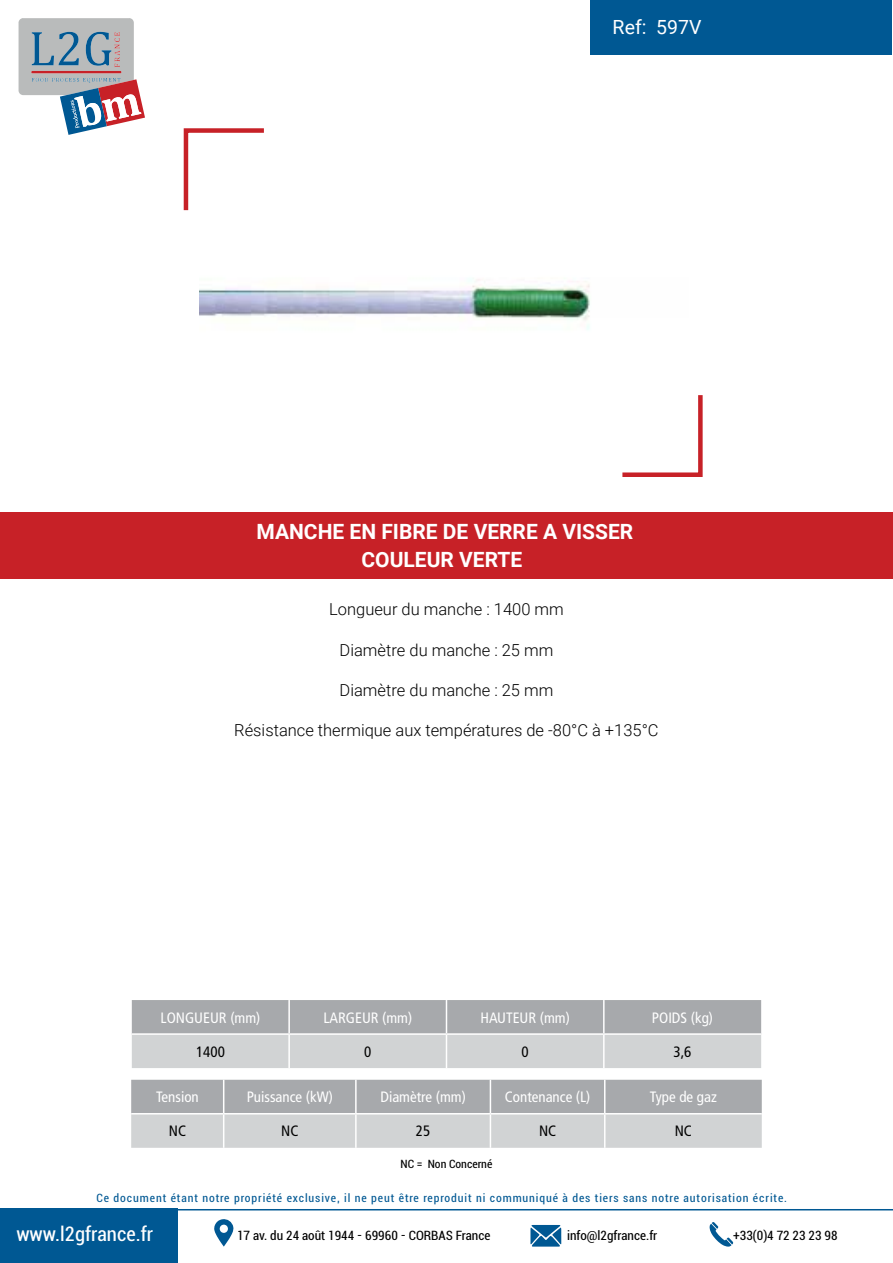
<style>
.page{position:relative;width:893px;height:1263px;background:#fff}
.page>*{position:absolute;margin:0;border:0;box-sizing:border-box;transform-origin:0 0}
.t1{font:700 21px/27.9px "Roboto";color:#fff;text-align:center}
.t2{font:condensed 21px "Roboto";color:#fff}
.t3{font:19.5px "Roboto";color:#fff}
.t4{font:300 16.5px "Roboto";color:#000}
.t5{font:condensed 15px "Frutiger LT Std";color:#fff}
.t6{font:condensed 15px "Frutiger LT Std";color:#000}
.t7{font:condensed 13.5px "Roboto";color:#000}
.t8{font:condensed 12px "Roboto";letter-spacing:.075em;color:#005893}
.t9{font:condensed 12px "Roboto";color:#000}
</style>
<div class="page">
<div style="left:0;top:513px;width:893px;height:66px;background:#c72127"></div>
<svg style="left:622px;top:395px;width:81px;height:82px"></svg>
<svg style="left:183px;top:128px;width:81px;height:83px"></svg>
<svg style="left:18px;top:18px;width:127px;height:117px"></svg>
<div style="left:590px;top:0;width:301px;height:54px;background:#005893"></div>
<div style="left:0;top:1209px;width:178px;height:54px;background:#005893"></div>
<hr style="left:178px;top:1209px;width:715px;height:1px;background:#005893">
<svg style="left:214px;top:1219px;width:20px;height:27px"></svg>
<svg style="left:530px;top:1225px;width:31px;height:21px"></svg>
<svg style="left:710px;top:1222px;width:23px;height:24px"></svg>
<img style="left:200px;top:279px;width:390px;height:51px">
<svg style="left:132px;top:1000px;width:629px;height:68px;background:#bcbec0"></svg>
<hr style="left:288px;top:1000px;width:2px;height:33px;background:#fff">
<hr style="left:446px;top:1000px;width:1px;height:33px;background:#fff">
<hr style="left:603px;top:1000px;width:2px;height:33px;background:#fff">
<hr style="left:132px;top:1033px;width:157px;height:2px;background:#fff">
<hr style="left:289px;top:1033px;width:157px;height:2px;background:#fff">
<hr style="left:288px;top:1035px;width:2px;height:33px;background:#fff">
<hr style="left:446px;top:1033px;width:158px;height:2px;background:#fff">
<hr style="left:446px;top:1035px;width:1px;height:33px;background:#fff">
<hr style="left:604px;top:1033px;width:157px;height:2px;background:#fff">
<hr style="left:603px;top:1035px;width:2px;height:33px;background:#fff">
<svg style="left:131px;top:1080px;width:631px;height:68px;background:#bcbec0"></svg>
<hr style="left:223px;top:1080px;width:1px;height:33px;background:#fff">
<hr style="left:355px;top:1080px;width:2px;height:33px;background:#fff">
<hr style="left:490px;top:1080px;width:1px;height:33px;background:#fff">
<hr style="left:604px;top:1080px;width:1px;height:33px;background:#fff">
<hr style="left:131px;top:1113px;width:93px;height:1px;background:#fff">
<hr style="left:224px;top:1113px;width:132px;height:1px;background:#fff">
<hr style="left:223px;top:1114px;width:1px;height:34px;background:#fff">
<hr style="left:356px;top:1113px;width:134px;height:1px;background:#fff">
<hr style="left:355px;top:1114px;width:2px;height:34px;background:#fff">
<hr style="left:490px;top:1113px;width:115px;height:1px;background:#fff">
<hr style="left:490px;top:1114px;width:1px;height:34px;background:#fff">
<hr style="left:605px;top:1113px;width:157px;height:1px;background:#fff">
<hr style="left:604px;top:1114px;width:1px;height:34px;background:#fff">
<p class="t3" style="left:613px;top:13px;width:35px">Ref:</p>
<p class="t3" style="left:656px;top:13px;width:47px">597V</p>
<p class="t1" style="left:257px;top:516px;width:378px">MANCHE EN FIBRE DE VERRE A VISSER<br>COULEUR VERTE</p>
<p class="t4" style="left:329px;top:598px;width:236px">Longueur du manche : 1400 mm</p>
<p class="t4" style="left:340px;top:638px;width:215px">Diamètre du manche : 25 mm</p>
<p class="t4" style="left:340px;top:678px;width:215px">Diamètre du manche : 25 mm</p>
<p class="t4" style="left:234px;top:718px;width:426px">Résistance thermique aux températures de -80°C à +135°C</p>
<p class="t5" style="left:161px;top:1009px;width:101px">LONGUEUR (mm)</p>
<p class="t5" style="left:323px;top:1009px;width:90px">LARGEUR (mm)</p>
<p class="t5" style="left:480px;top:1009px;width:91px">HAUTEUR (mm)</p>
<p class="t5" style="left:652px;top:1009px;width:63px">POIDS (kg)</p>
<p class="t6" style="left:196px;top:1043px;width:30px">1400</p>
<p class="t6" style="left:364px;top:1043px;width:9px">0</p>
<p class="t6" style="left:522px;top:1043px;width:9px">0</p>
<p class="t6" style="left:673px;top:1043px;width:19px">3,6</p>
<p class="t5" style="left:156px;top:1088px;width:44px">Tension</p>
<p class="t5" style="left:247px;top:1088px;width:88px">Puissance (kW)</p>
<p class="t5" style="left:380px;top:1088px;width:87px">Diamètre (mm)</p>
<p class="t5" style="left:505px;top:1088px;width:87px">Contenance (L)</p>
<p class="t5" style="left:650px;top:1088px;width:69px">Type de gaz</p>
<p class="t6" style="left:169px;top:1122px;width:19px">NC</p>
<p class="t6" style="left:281px;top:1122px;width:19px">NC</p>
<p class="t6" style="left:416px;top:1122px;width:16px">25</p>
<p class="t6" style="left:539px;top:1122px;width:19px">NC</p>
<p class="t6" style="left:675px;top:1122px;width:19px">NC</p>
<p class="t9" style="left:401px;top:1156px;width:93px">NC = Non Concerné</p>
<p class="t8" style="left:97px;top:1190px;width:692px">Ce document étant notre propriété exclusive, il ne peut être reproduit ni communiqué à des tiers sans notre autorisation écrite.</p>
<p class="t2" style="left:16px;top:1219px;width:138px">www.l2gfrance.fr</p>
<p class="t7" style="left:237px;top:1227px;width:255px">17 av. du 24 août 1944 - 69960 - CORBAS France</p>
<p class="t7" style="left:567px;top:1227px;width:92px">info@l2gfrance.fr</p>
<p class="t7" style="left:733px;top:1227px;width:106px">+33(0)4 72 23 23 98</p>
</div>
